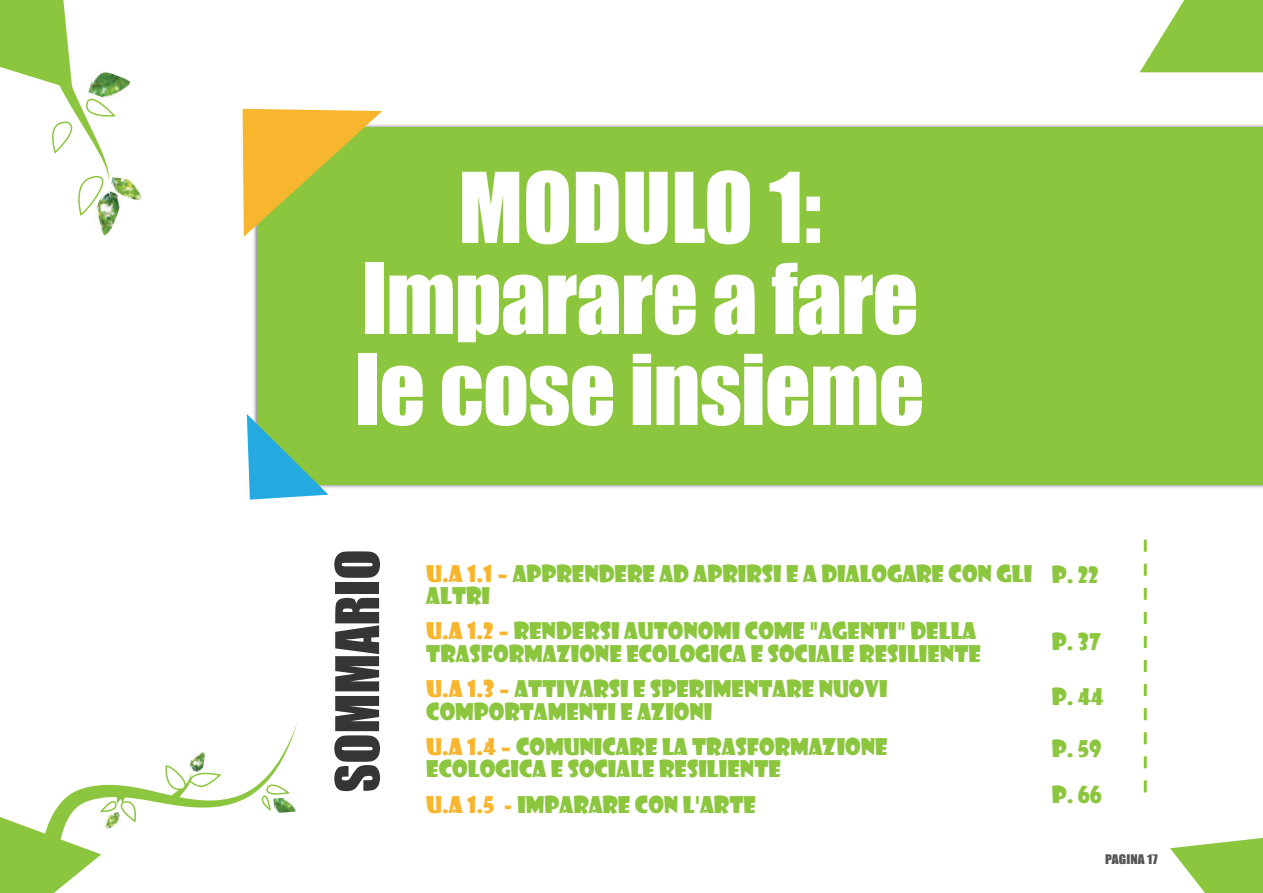
<style>
.page{position:relative;width:1263px;height:893px;background:#fff}
.page>*{position:absolute;margin:0;border:0;box-sizing:border-box;transform-origin:0 0}
.t1{font:90px "Impact";letter-spacing:-.01em;color:#fff}
._3__Titre__sous{font:55.5px "Impact";color:#363536}
._3__Titre__sous-2{font:22.5px/22.5px "Showcard Gothic";color:#8bc63e}
.t2{font:12.15px "Impact";letter-spacing:.01em;color:#545557;scale:1.11 1}
.s1{color:#f8b52e}
</style>
<div class="page">
<svg style="left:1140px;top:0;width:123px;height:72px"></svg>
<svg style="left:1170px;top:837px;width:93px;height:56px"></svg>
<div style="left:253px;top:123px;width:1010px;height:367px;background:#231f20;opacity:.75"></div>
<div style="left:257px;top:128px;width:1006px;height:357px;background:#8bc63e"></div>
<svg style="left:247px;top:414px;width:81px;height:86px"></svg>
<svg style="left:243px;top:109px;width:139px;height:128px"></svg>
<svg style="left:1144px;top:540px;width:3px;height:252px"></svg>
<img style="left:116px;top:177px;width:26px;height:23px">
<img style="left:116px;top:75px;width:15px;height:19px">
<svg style="left:0;top:0;width:116px;height:216px"></svg>
<img style="left:88px;top:189px;width:36px;height:47px">
<img style="left:109px;top:191px;width:15px;height:7px">
<svg style="left:0;top:722px;width:298px;height:171px"></svg>
<img style="left:189px;top:751px;width:16px;height:21px">
<p class="t1" style="left:458px;top:138px;width:364px">MODULO 1:</p>
<p class="t1" style="left:361px;top:229px;width:559px">Imparare a fare</p>
<p class="t1" style="left:356px;top:320px;width:570px">le cose insieme</p>
<p class="_3__Titre__sous" style="left:314px;top:792px;width:244px;rotate:-90deg">SOMMARIO</p>
<p class="_3__Titre__sous-2" style="left:426px;top:561px;width:607px"><span class="s1">U.A 1.1 –</span> APPRENDERE AD APRIRSI E A DIALOGARE CON GLI<br>ALTRI</p>
<p class="_3__Titre__sous-2" style="left:426px;top:619px;width:552px"><span class="s1">U.A 1.2 –</span> RENDERSI AUTONOMI COME "AGENTI" DELLA</p>
<p class="_3__Titre__sous-2" style="left:426px;top:641px;width:556px">TRASFORMAZIONE ECOLOGICA E SOCIALE RESILIENTE</p>
<p class="_3__Titre__sous-2" style="left:426px;top:676px;width:463px"><span class="s1">U.A 1.3 –</span> ATTIVARSI E SPERIMENTARE NUOVI<br>COMPORTAMENTI E AZIONI</p>
<p class="_3__Titre__sous-2" style="left:426px;top:734px;width:463px"><span class="s1">U.A 1.4 –</span> COMUNICARE LA TRASFORMAZIONE</p>
<p class="_3__Titre__sous-2" style="left:426px;top:757px;width:356px">ECOLOGICA E SOCIALE RESILIENTE</p>
<p class="_3__Titre__sous-2" style="left:426px;top:792px;width:331px"><span class="s1">U.A 1.5 -</span> IMPARARE CON L'ARTE</p>
<p class="_3__Titre__sous-2" style="left:1052px;top:562px;width:48px">P. 22</p>
<p class="_3__Titre__sous-2" style="left:1052px;top:629px;width:51px">P. 37</p>
<p class="_3__Titre__sous-2" style="left:1052px;top:684px;width:53px">P. 44</p>
<p class="_3__Titre__sous-2" style="left:1052px;top:737px;width:51px">P. 59</p>
<p class="_3__Titre__sous-2" style="left:1052px;top:783px;width:52px">P. 66</p>
<p class="t2" style="left:1105px;top:850px;width:49px">PAGINA 17</p>
</div>
